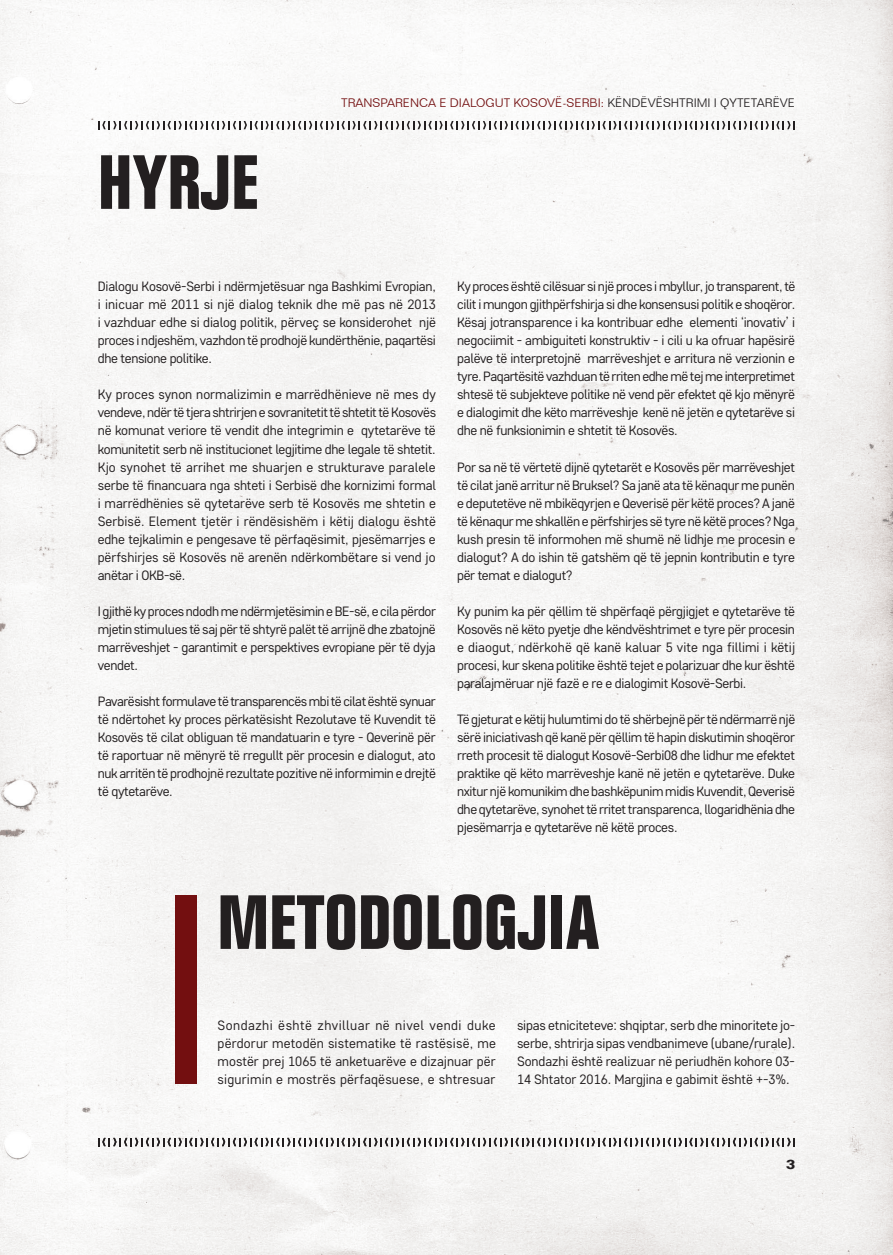
<style>
.page{position:relative;width:893px;height:1255px;background:#fff}
.page>*{position:absolute;margin:0;border:0;box-sizing:border-box;transform-origin:0 0}
.t1{font:700 condensed 75px "Folio Std";color:#231f20}
.List_Paragraph{font:13.5px/18px "Core Sans D35";letter-spacing:-.025em;color:#231f20;text-align:justify}
.t2{font:700 13.5px "Folio Std";color:#231f20}
.t3{font:300 12px "Folio BT";color:#730f10}
.s1{color:#231f20}
</style>
<div class="page">
<img style="left:0;top:0;width:893px;height:1254px">
<svg style="left:98px;top:121px;width:697px;height:8px"></svg>
<svg style="left:98px;top:1137px;width:697px;height:9px"></svg>
<div style="left:175px;top:895px;width:21px;height:188px;background:#730f10"></div>
<p class="t1" style="left:98px;top:141px;width:163px">HYRJE</p>
<p class="t3" style="left:341px;top:95px;width:455px">TRANSPARENCA E DIALOGUT KOSOVË-SERBI: <span class="s1">KËNDËVËSHTRIMI I QYTETARËVE</span></p>
<p class="List_Paragraph" style="left:98px;top:277px;width:340px">Dialogu Kosovë-Serbi i ndërmjetësuar nga Bashkimi Evropian, i inicuar më 2011 si një dialog teknik dhe më pas në 2013 i vazhduar edhe si dialog politik, përveç se konsiderohet një proces i ndjeshëm, vazhdon të prodhojë kundërthënie, paqartësi dhe tensione politike.</p>
<p class="List_Paragraph" style="left:98px;top:385px;width:340px">Ky proces synon normalizimin e marrëdhënieve në mes dy vendeve, ndër të tjera shtrirjen e sovranitetit të shtetit të Kosovës në komunat veriore të vendit dhe integrimin e qytetarëve të komunitetit serb në institucionet legjitime dhe legale të shtetit.<br>Kjo synohet të arrihet me shuarjen e strukturave paralele serbe të financuara nga shteti i Serbisë dhe kornizimi formal i marrëdhënies së qytetarëve serb të Kosovës me shtetin e Serbisë. Element tjetër i rëndësishëm i këtij dialogu është edhe tejkalimin e pengesave të përfaqësimit, pjesëmarrjes e përfshirjes së Kosovës në arenën ndërkombëtare si vend jo anëtar i OKB-së.</p>
<p class="List_Paragraph" style="left:98px;top:601px;width:340px">I gjithë ky proces ndodh me ndërmjetësimin e BE-së, e cila përdor mjetin stimulues të saj për të shtyrë palët të arrijnë dhe zbatojnë marrëveshjet - garantimit e perspektives evropiane për të dyja vendet.</p>
<p class="List_Paragraph" style="left:98px;top:691px;width:340px">Pavarësisht formulave të transparencës mbi të cilat është synuar të ndërtohet ky proces përkatësisht Rezolutave të Kuvendit të Kosovës të cilat obliguan të mandatuarin e tyre - Qeverinë për të raportuar në mënyrë të rregullt për procesin e dialogut, ato nuk arritën të prodhojnë rezultate pozitive në informimin e drejtë të qytetarëve.</p>
<p class="List_Paragraph" style="left:457px;top:277px;width:340px">Ky proces është cilësuar si një proces i mbyllur, jo transparent, të cilit i mungon gjithpërfshirja si dhe konsensusi politik e shoqëror.<br>Kësaj jotransparence i ka kontribuar edhe elementi ‘inovativ’ i negociimit - ambiguiteti konstruktiv - i cili u ka ofruar hapësirë palëve të interpretojnë marrëveshjet e arritura në verzionin e tyre. Paqartësitë vazhduan të rriten edhe më tej me interpretimet shtesë të subjekteve politike në vend për efektet që kjo mënyrë e dialogimit dhe këto marrëveshje kenë në jetën e qytetarëve si dhe në funksionimin e shtetit të Kosovës.</p>
<p class="List_Paragraph" style="left:457px;top:457px;width:340px">Por sa në të vërtetë dijnë qytetarët e Kosovës për marrëveshjet të cilat janë arritur në Bruksel? Sa janë ata të kënaqur me punën e deputetëve në mbikëqyrjen e Qeverisë për këtë proces? A janë të kënaqur me shkallën e përfshirjes së tyre në këtë proces? Nga kush presin të informohen më shumë në lidhje me procesin e dialogut? A do ishin të gatshëm që të jepnin kontributin e tyre për temat e dialogut?</p>
<p class="List_Paragraph" style="left:457px;top:601px;width:340px">Ky punim ka për qëllim të shpërfaqë përgjigjet e qytetarëve të Kosovës në këto pyetje dhe këndvështrimet e tyre për procesin e diaogut, ndërkohë që kanë kaluar 5 vite nga fillimi i këtij procesi, kur skena politike është tejet e polarizuar dhe kur është paralajmëruar një fazë e re e dialogimit Kosovë-Serbi.</p>
<p class="List_Paragraph" style="left:457px;top:709px;width:340px">Të gjeturat e këtij hulumtimi do të shërbejnë për të ndërmarrë një sërë iniciativash që kanë për qëllim të hapin diskutimin shoqëror rreth procesit të dialogut Kosovë-Serbi08 dhe lidhur me efektet praktike që këto marrëveshje kanë në jetën e qytetarëve. Duke nxitur një komunikim dhe bashkëpunim midis Kuvendit, Qeverisë dhe qytetarëve, synohet të rritet transparenca, llogaridhënia dhe pjesëmarrja e qytetarëve në këtë proces.</p>
<p class="t1" style="left:218px;top:880px;width:383px">METODOLOGJIA</p>
<p class="List_Paragraph" style="left:218px;top:1015px;width:280px">Sondazhi është zhvilluar në nivel vendi duke përdorur metodën sistematike të rastësisë, me mostër prej 1065 të anketuarëve e dizajnuar për sigurimin e mostrës përfaqësuese, e shtresuar</p>
<p class="List_Paragraph" style="left:517px;top:1015px;width:280px">sipas etniciteteve: shqiptar, serb dhe minoritete jo&shy;serbe, shtrirja sipas vendbanimeve (ubane/rurale).<br>Sondazhi është realizuar në periudhën kohore 03- 14 Shtator 2016. Margjina e gabimit është +-3%.</p>
<p class="t2" style="left:786px;top:1155px;width:11px">3</p>
</div>
